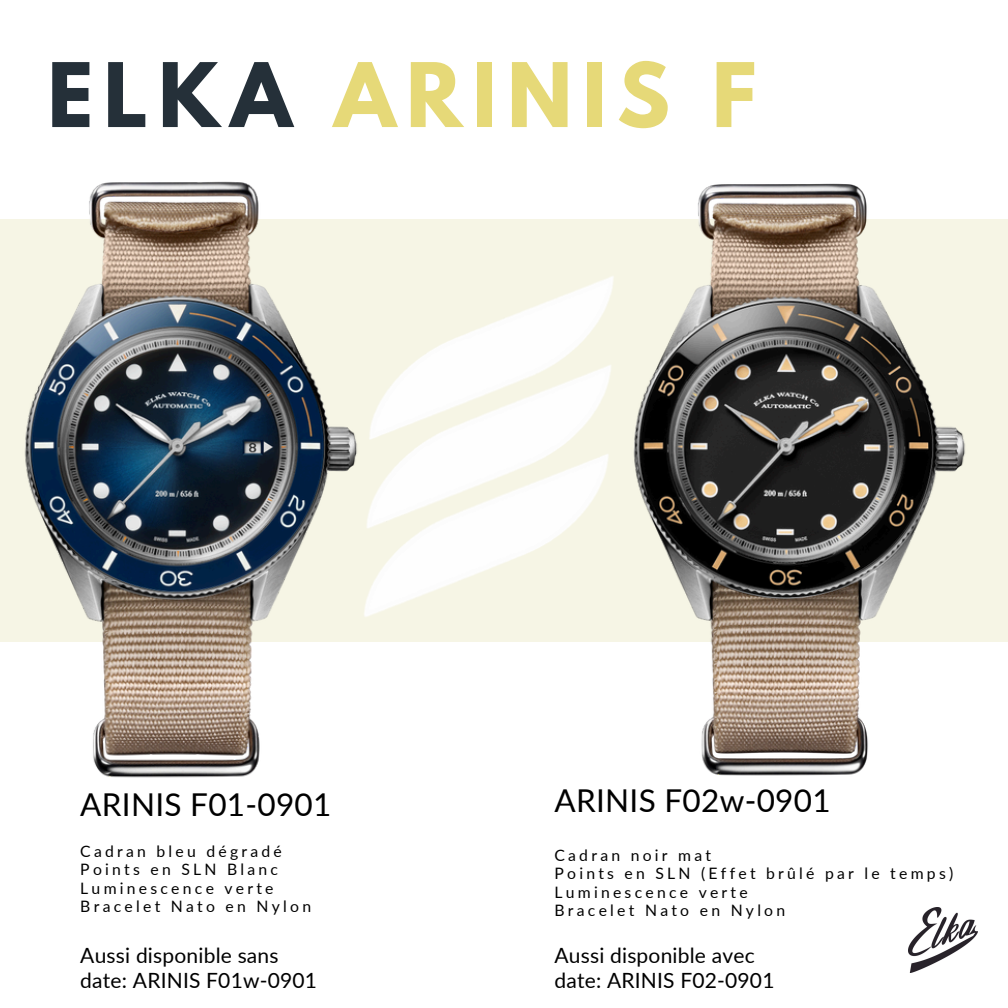
<style>
.page{position:relative;width:1008px;height:1008px;background:#fff}
.page>*{position:absolute;margin:0;border:0;box-sizing:border-box;transform-origin:0 0}
.t1{font:700 78.75px "League Spartan";letter-spacing:.13em;color:#e6d978}
.t2{font:31.5px "Lato";letter-spacing:.01em;color:#000}
.t3{font:21px/24.8px "Lato";letter-spacing:.01em;color:#000}
.t4{font:15.75px "Lato";letter-spacing:.205em;color:#000}
.s1{color:#253039}
</style>
<div class="page">
<img style="left:909px;top:907px;width:68px;height:66px">
<img style="left:0;top:181px;width:408px;height:597px">
<img style="left:566px;top:183px;width:442px;height:593px">
<p class="t1" style="left:48px;top:56px;width:710px"><span class="s1">ELKA</span> ARINIS F</p>
<p class="t2" style="left:80px;top:784px;width:253px">ARINIS F01-0901</p>
<p class="t2" style="left:554px;top:781px;width:278px">ARINIS F02w-0901</p>
<p class="t4" style="left:80px;top:841px;width:203px">Cadran bleu dégradé</p>
<p class="t4" style="left:80px;top:860px;width:199px">Points en SLN Blanc</p>
<p class="t4" style="left:80px;top:878px;width:195px">Luminescence verte</p>
<p class="t4" style="left:80px;top:896px;width:232px">Bracelet Nato en Nylon</p>
<p class="t3" style="left:80px;top:942px;width:238px">Aussi disponible sans date: ARINIS F01w-0901</p>
<p class="t4" style="left:554px;top:845px;width:158px">Cadran noir mat</p>
<p class="t4" style="left:554px;top:864px;width:400px">Points en SLN (Effet brûlé par le temps)</p>
<h3 class="t4" style="left:554px;top:882px;width:195px">Luminescence verte</h3>
<h2 class="t4" style="left:554px;top:900px;width:232px">Bracelet Nato en Nylon</h2>
<h4 class="t3" style="left:554px;top:942px;width:222px">Aussi disponible avec date: ARINIS F02-0901</h4>
</div>
